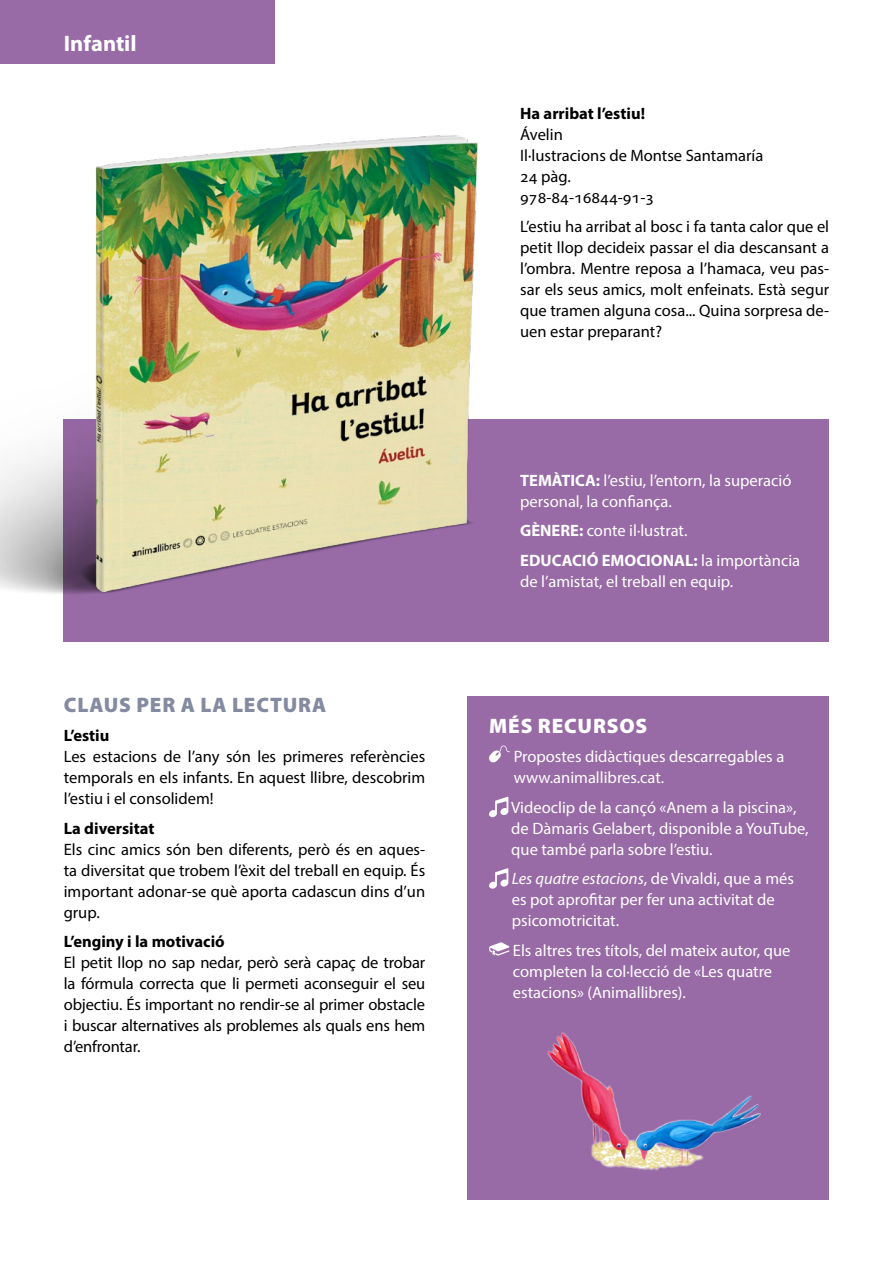
<style>
.page{position:relative;width:893px;height:1263px;background:#fff}
.page>*{position:absolute;margin:0;border:0;box-sizing:border-box;transform-origin:0 0}
.t1{font:700 22.5px "Myriad Pro";color:#fff}
.t2{font:900 21px "Myriad Pro";letter-spacing:.04em;color:#848a9f}
.t3{font:900 21px "Myriad Pro";letter-spacing:.04em;color:#fff}
.t4{font:16.5px/21px "Myriad Pro";color:#000;text-align:justify}
.t5{font:16.5px/21px "Myriad Pro";color:#fff}
.t6{font:700 16.5px "Myriad Pro";color:#000}
.s1{font-weight:700}
.s2{font-style:italic}
</style>
<div class="page">
<div style="left:64px;top:419px;width:765px;height:223px;background:#986aa6"></div>
<div style="left:468px;top:696px;width:361px;height:503px;background:#986aa6"></div>
<div style="left:0;top:0;width:275px;height:64px;background:#986aa6"></div>
<img style="left:0;top:135px;width:478px;height:488px">
<svg style="left:489px;top:745px;width:21px;height:18px"></svg>
<svg style="left:489px;top:797px;width:19px;height:21px"></svg>
<svg style="left:489px;top:868px;width:19px;height:21px"></svg>
<svg style="left:489px;top:942px;width:20px;height:14px"></svg>
<img style="left:547px;top:1032px;width:214px;height:139px">
<h1 class="t1" style="left:64px;top:29px;width:74px">Infantil</h1>
<p class="t2" style="left:64px;top:690px;width:264px">CLAUS PER A LA LECTURA</p>
<p class="t6" style="left:64px;top:725px;width:47px">L’estiu</p>
<p class="t4" style="left:64px;top:746px;width:363px">Les estacions de l’any són les primeres referències temporals en els infants. En aquest llibre, descobrim l’estiu i el consolidem!</p>
<p class="t6" style="left:64px;top:817px;width:92px">La diversitat</p>
<p class="t4" style="left:64px;top:838px;width:363px">Els cinc amics són ben diferents, però és en aques&shy;ta diversitat que trobem l’èxit del treball en equip. És important adonar-se què aporta cadascun dins d’un grup.</p>
<p class="t6" style="left:64px;top:931px;width:163px">L’enginy i la motivació</p>
<p class="t4" style="left:64px;top:952px;width:363px">El petit llop no sap nedar, però serà capaç de trobar la fórmula correcta que li permeti aconseguir el seu objectiu. És important no rendir-se al primer obstacle i buscar alternatives als problemes als quals ens hem d’enfrontar.</p>
<p class="t6" style="left:520px;top:102px;width:126px">Ha arribat l’estiu!</p>
<p class="t4" style="left:520px;top:123px;width:245px;text-align:left">Ávelin<br>Il·lustracions de Montse Santamaría<br>24 pàg.<br>978-84-16844-91-3</p>
<p class="t4" style="left:520px;top:216px;width:311px">L’estiu ha arribat al bosc i fa tanta calor que el petit llop decideix passar el dia descansant a l’ombra. Mentre reposa a l’hamaca, veu pas&shy;sar els seus amics, molt enfeinats. Està segur que tramen alguna cosa... Quina sorpresa de&shy;uen estar preparant?</p>
<p class="t5" style="left:520px;top:469px;width:273px"><span class="s1">TEMÀTICA:</span> l’estiu, l’entorn, la superació personal, la confiança.</p>
<p class="t5" style="left:520px;top:516px;width:281px;line-height:29.5px"><span class="s1">GÈNERE:</span> conte il·lustrat.<br><span class="s1">EDUCACIÓ EMOCIONAL:</span> la importància</p>
<p class="t5" style="left:520px;top:570px;width:215px">de l’amistat, el treball en equip.</p>
<p class="t3" style="left:489px;top:712px;width:160px">MÉS RECURSOS</p>
<p class="t5" style="left:514px;top:746px;width:272px">Propostes didàctiques descarregables a www.animallibres.cat.</p>
<p class="t5" style="left:511px;top:797px;width:299px">Videoclip de la cançó «Anem a la piscina», de Dàmaris Gelabert, disponible a YouTube, que també parla sobre l’estiu.</p>
<p class="t5" style="left:512px;top:868px;width:284px"><span class="s2">Les quatre estacions</span>, de Vivaldi, que a més es pot aprofitar per fer una activitat de psicomotricitat.</p>
<p class="t5" style="left:513px;top:940px;width:279px">Els altres tres títols, del mateix autor, que completen la col·lecció de «Les quatre estacions» (Animallibres).</p>
</div>
